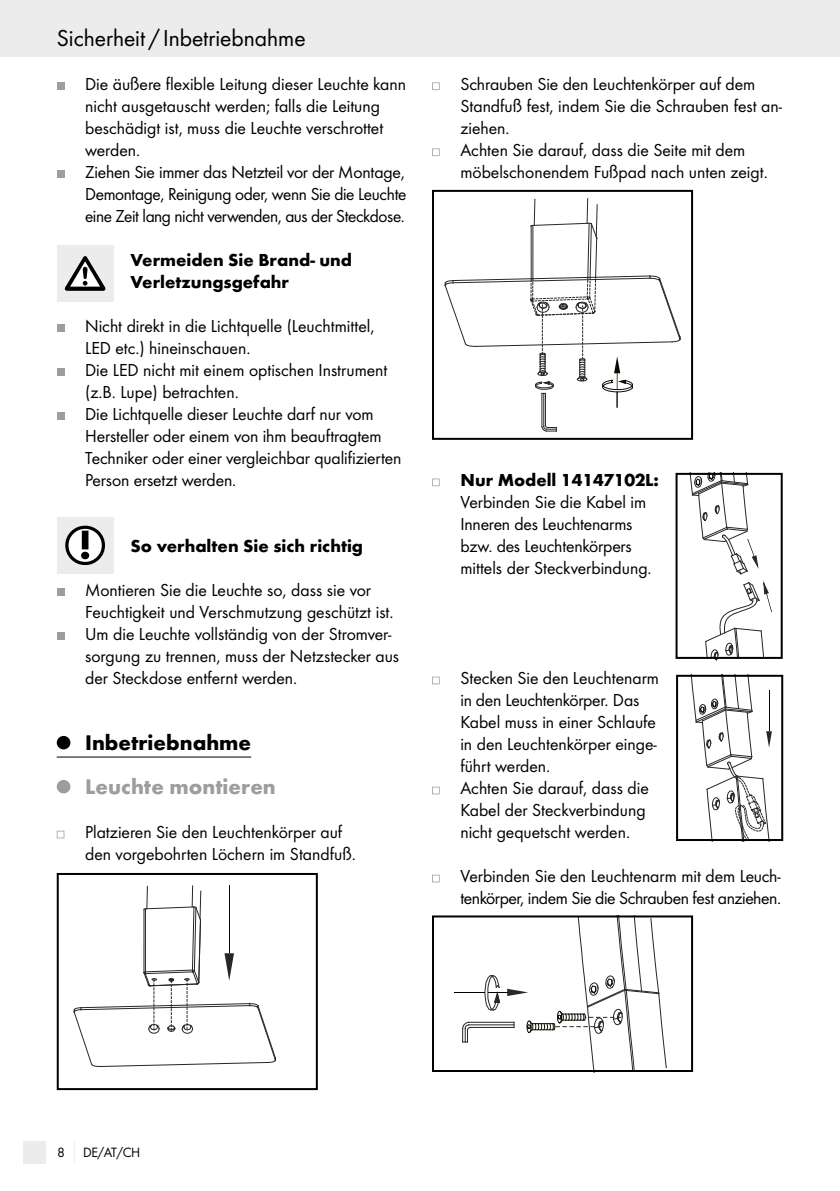
<style>
.page{position:relative;width:840px;height:1191px;background:#fff}
.page>*{position:absolute;margin:0;border:0;box-sizing:border-box;transform-origin:0 0}
.t1{font:24px "Futura Boo";color:#000}
.t2{font:700 22px "Futura";color:#9c9d9d}
.t3{font:700 22px "Futura";color:#000}
.t4{font:18px/22px "Futura Boo";color:#000}
.t5{font:700 18px/22px "Futura";color:#000}
.t6{font:18px/22px "Futura Boo";letter-spacing:-.025em;color:#000}
.t7{font:14px "Futura Boo";color:#000}
</style>
<div class="page">
<div style="left:0;top:0;width:839px;height:57px;background:#ececec"></div>
<div style="left:23px;top:1140px;width:22px;height:23px;background:#ececec"></div>
<svg style="left:74px;top:1141px;width:1px;height:22px"></svg>
<hr style="left:57px;top:756px;width:194px;height:1px;background:#000">
<div style="left:57px;top:82px;width:7px;height:8px;background:#9c9d9d"></div>
<div style="left:57px;top:170px;width:7px;height:8px;background:#9c9d9d"></div>
<div style="left:57px;top:245px;width:56px;height:56px;background:#ececec"></div>
<svg style="left:65px;top:256px;width:40px;height:35px"></svg>
<div style="left:57px;top:324px;width:7px;height:8px;background:#9c9d9d"></div>
<div style="left:57px;top:368px;width:7px;height:8px;background:#9c9d9d"></div>
<div style="left:57px;top:412px;width:7px;height:8px;background:#9c9d9d"></div>
<div style="left:57px;top:517px;width:56px;height:56px;background:#ececec"></div>
<svg style="left:65px;top:525px;width:40px;height:40px"></svg>
<div style="left:57px;top:588px;width:7px;height:8px;background:#9c9d9d"></div>
<div style="left:57px;top:632px;width:7px;height:8px;background:#9c9d9d"></div>
<div style="left:57px;top:736px;width:13px;height:13px;background:#000;border-radius:50%"></div>
<div style="left:57px;top:780px;width:13px;height:13px;background:#9c9d9d;border-radius:50%"></div>
<svg style="left:57px;top:830px;width:7px;height:8px"></svg>
<svg style="left:56px;top:873px;width:262px;height:218px"></svg>
<svg style="left:432px;top:82px;width:7px;height:8px"></svg>
<svg style="left:432px;top:148px;width:7px;height:8px"></svg>
<svg style="left:432px;top:189px;width:261px;height:251px"></svg>
<svg style="left:432px;top:478px;width:7px;height:8px"></svg>
<svg style="left:675px;top:472px;width:108px;height:188px"></svg>
<svg style="left:432px;top:676px;width:7px;height:8px"></svg>
<svg style="left:676px;top:674px;width:107px;height:168px"></svg>
<svg style="left:432px;top:786px;width:7px;height:8px"></svg>
<svg style="left:432px;top:874px;width:7px;height:8px"></svg>
<svg style="left:432px;top:915px;width:261px;height:158px"></svg>
<h1 class="t1" style="left:57px;top:24px;width:250px">Sicherheit / Inbetriebnahme</h1>
<p class="t4" style="left:85px;top:73px;width:323px">Die äußere flexible Leitung dieser Leuchte kann nicht ausgetauscht werden; falls die Leitung beschädigt ist, muss die Leuchte verschrottet werden.<br>Ziehen Sie immer das Netzteil vor der Montage, Demontage, Reinigung oder, wenn Sie die Leuchte eine Zeit lang nicht verwenden, aus der Steckdose.</p>
<p class="t5" style="left:130px;top:249px;width:223px">Vermeiden Sie Brand- und<br>Verletzungsgefahr</p>
<p class="t4" style="left:85px;top:315px;width:318px">Nicht direkt in die Lichtquelle (Leuchtmittel, LED etc.) hineinschauen.<br>Die LED nicht mit einem optischen Instrument (z.B. Lupe) betrachten.<br>Die Lichtquelle dieser Leuchte darf nur vom Hersteller oder einem von ihm beauftragtem Techniker oder einer vergleichbar qualifizierten Person ersetzt werden.</p>
<p class="t5" style="left:130px;top:535px;width:234px">So verhalten Sie sich richtig</p>
<p class="t4" style="left:85px;top:579px;width:315px">Montieren Sie die Leuchte so, dass sie vor Feuchtigkeit und Verschmutzung geschützt ist.<br>Um die Leuchte vollständig von der Stromver&shy;sorgung zu trennen, muss der Netzstecker aus der Steckdose entfernt werden.</p>
<p class="t3" style="left:85px;top:729px;width:167px">Inbetriebnahme</p>
<p class="t2" style="left:85px;top:773px;width:192px">Leuchte montieren</p>
<p class="t4" style="left:85px;top:821px;width:272px">Platzieren Sie den Leuchtenkörper auf den vorgebohrten Löchern im Standfuß.</p>
<p class="t4" style="left:460px;top:73px;width:323px">Schrauben Sie den Leuchtenkörper auf dem Standfuß fest, indem Sie die Schrauben fest an&shy;ziehen.<br>Achten Sie darauf, dass die Seite mit dem möbelschonendem Fußpad nach unten zeigt.</p>
<p class="t5" style="left:460px;top:469px;width:200px">Nur Modell 14147102L:</p>
<p class="t4" style="left:460px;top:491px;width:193px">Verbinden Sie die Kabel im<br>Inneren des Leuchtenarms bzw. des Leuchtenkörpers mittels der Steckverbindung.</p>
<p class="t4" style="left:460px;top:667px;width:200px">Stecken Sie den Leuchtenarm in den Leuchtenkörper. Das<br>Kabel muss in einer Schlaufe in den Leuchtenkörper einge&shy;führt werden.<br>Achten Sie darauf, dass die<br>Kabel der Steckverbindung nicht gequetscht werden.</p>
<p class="t6" style="left:460px;top:865px;width:322px">Verbinden Sie den Leuchtenarm mit dem Leuch&shy;tenkörper, indem Sie die Schrauben fest anziehen.</p>
<p class="t7" style="left:57px;top:1144px;width:9px">8</p>
<p class="t7" style="left:83px;top:1144px;width:58px">DE/AT/CH</p>
</div>
